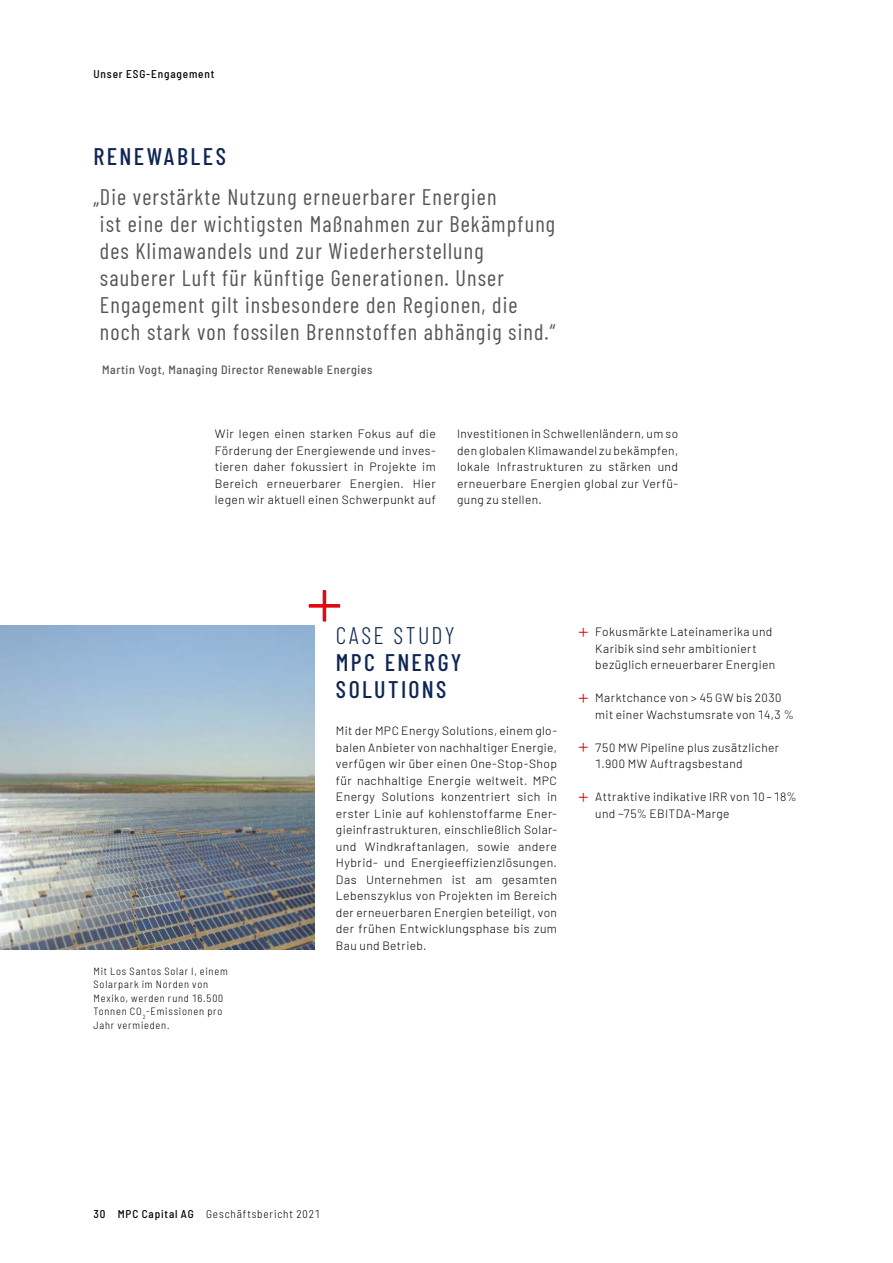
<style>
.page{position:relative;width:893px;height:1263px;background:#fff}
.page>*{position:absolute;margin:0;border:0;box-sizing:border-box;transform-origin:0 0}
.Fließtext{font:500 24px/27px "Barlow Condensed";letter-spacing:.1em;color:#0f2654}
.vorspann{font:22.5px/27px "Barlow Condensed";letter-spacing:.05em;color:#575756}
.Fließtext-2{font:300 12px/16.5px "Barlow";letter-spacing:.035em;color:#000}
.Zitat_Name{font:500 semi-condensed 12px "Barlow";letter-spacing:.05em;color:#575756}
.t1{font:300 semi-condensed 11.25px "Barlow";letter-spacing:.075em;color:#000}
.t2{font:500 semi-condensed 11.25px "Barlow";letter-spacing:.075em;color:#000}
.Fussnote___BU{font:300 semi-condensed 10.5px/13.5px "Barlow";letter-spacing:.075em;color:#000}
.s1{font-weight:300}
.s2{font-size:21px;color:#e30613}
.s3{font-weight:500}
</style>
<div class="page">
<img style="left:0;top:626px;width:315px;height:324px">
<svg style="left:309px;top:590px;width:31px;height:31px"></svg>
<p class="t2" style="left:94px;top:66px;width:122px">Unser ESG-Engagement</p>
<p class="Fließtext" style="left:94px;top:141px;width:134px">RENEWABLES</p>
<p class="vorspann" style="left:94px;top:182px;width:463px">„Die verstärkte Nutzung erneuerbarer Energien<br>ist eine der wichtigsten Maßnahmen zur Bekämpfung des Klimawandels und zur Wiederherstellung sauberer Luft für künftige Generationen. Unser Engagement gilt insbesondere den Regionen, die noch stark von fossilen Brennstoffen abhängig sind.“</p>
<p class="Zitat_Name" style="left:102px;top:361px;width:272px">Martin Vogt, Managing Director Renewable Energies</p>
<p class="Fließtext-2" style="left:215px;top:425px;width:223px;text-align:justify">Wir legen einen starken Fokus auf die Förderung der Energiewende und inves&shy;tieren daher fokussiert in Projekte im Bereich erneuerbarer Energien. Hier legen wir aktuell einen Schwerpunkt auf</p>
<p class="Fließtext-2" style="left:457px;top:425px;width:223px;text-align:justify">Investitionen in Schwellenländern, um so den globalen Klimawandel zu bekämpfen, lokale Infrastrukturen zu stärken und erneuerbare Energien global zur Verfü&shy;gung zu stellen.</p>
<p class="Fussnote___BU" style="left:94px;top:963px;width:136px">Mit Los Santos Solar I, einem<br>Solarpark im Norden von<br>Mexiko, werden rund 16.500<br>Tonnen CO<sub>2</sub>-Emissionen pro<br>Jahr vermieden.</p>
<h3 class="Fließtext" style="left:336px;top:620px;width:127px"><span class="s1">CASE STUDY<br></span>MPC ENERGY<br>SOLUTIONS</h3>
<p class="Fließtext-2" style="left:336px;top:722px;width:223px;text-align:justify">Mit der MPC Energy Solutions, einem glo&shy;balen Anbieter von nachhaltiger Energie, verfügen wir über einen One-Stop-Shop für nachhaltige Energie weltweit. MPC Energy Solutions konzentriert sich in erster Linie auf kohlenstoffarme Ener&shy;gieinfrastrukturen, einschließlich Solar&shy;und Windkraftanlagen, sowie andere Hybrid- und Energieeffizienzlösungen.<br>Das Unternehmen ist am gesamten Lebenszyklus von Projekten im Bereich der erneuerbaren Energien beteiligt, von der frühen Entwicklungsphase bis zum Bau und Betrieb.</p>
<p class="Fließtext-2" style="left:595px;top:623px;width:181px;text-indent:-17px"><span class="s2">+</span> Fokusmärkte Lateinamerika und<br>Karibik sind sehr ambitioniert bezüglich erneuerbarer Energien</p>
<p class="Fließtext-2" style="left:595px;top:689px;width:200px;text-indent:-17px"><span class="s2">+</span> Marktchance von &gt; 45 GW bis 2030 mit einer Wachstumsrate von 14,3 %</p>
<p class="Fließtext-2" style="left:595px;top:738px;width:185px;text-indent:-17px"><span class="s2">+</span> 750 MW Pipeline plus zusätzlicher<br>1.900 MW Auftragsbestand</p>
<p class="Fließtext-2" style="left:595px;top:788px;width:203px;text-indent:-17px"><span class="s2">+</span> Attraktive indikative IRR von 10 – 18% und ~75% EBITDA-Marge</p>
<p class="t1" style="left:94px;top:1205px;width:228px"><span class="s3">30 MPC Capital AG</span> Geschäftsbericht 2021</p>
</div>
